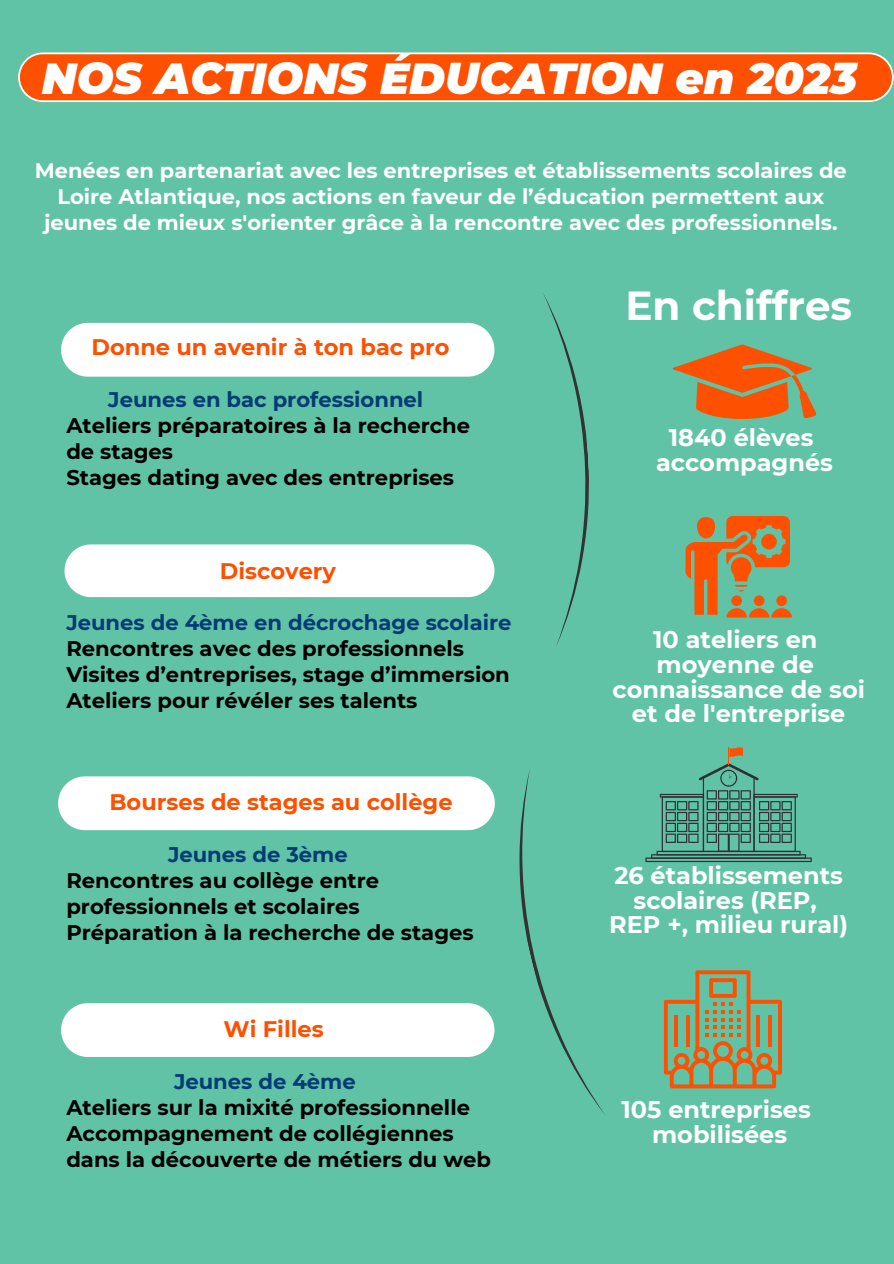
<style>
.page{position:relative;width:894px;height:1264px;background:#fff}
.page>*{position:absolute;margin:0;border:0;box-sizing:border-box;transform-origin:0 0}
.t1{font:italic 900 43.5px "Montserrat";color:#fff}
.t2{font:700 40.5px "Montserrat";color:#fff}
.t3{font:700 24px/24.8px "Montserrat";color:#fefefe;text-align:center}
.t4{font:700 24px/24.8px "Montserrat";color:#fff;text-align:center}
.t5{font:700 22.5px "Montserrat";color:#fd5000}
.t6{font:700 21.15px/25.8px "Montserrat";color:#000}
.t7{font:700 21px/25.8px "Montserrat";color:#fff;text-align:center}
.s1{color:#003b75}
</style>
<div class="page">
<div style="left:0;top:0;width:893px;height:1263px;background:#61c3a5"></div>
<div style="left:61px;top:323px;width:433px;height:53px;background:#fff"></div>
<div style="left:64px;top:544px;width:430px;height:53px;background:#fff"></div>
<svg style="left:672px;top:344px;width:144px;height:75px"></svg>
<svg style="left:685px;top:516px;width:106px;height:101px"></svg>
<svg style="left:645px;top:747px;width:166px;height:115px"></svg>
<svg style="left:663px;top:970px;width:118px;height:118px"></svg>
<svg style="left:18px;top:52px;width:875px;height:50px;background:#f95f15"></svg>
<svg style="left:543px;top:293px;width:46px;height:353px"></svg>
<svg style="left:58px;top:770px;width:547px;height:345px"></svg>
<h2 class="t1" style="left:42px;top:52px;width:816px">NOS ACTIONS ÉDUCATION en 2023</h2>
<h3 class="t7" style="left:35px;top:157px;width:813px">Menées en partenariat avec les entreprises et établissements scolaires de<br>Loire Atlantique, nos actions en faveur de l’éducation permettent aux jeunes de mieux s'orienter grâce à la rencontre avec des professionnels.</h3>
<p class="t5" style="left:91px;top:333px;width:359px">Donne un avenir à ton bac pro</p>
<h1 class="t6" style="left:66px;top:387px;width:405px;text-indent:42px"><span class="s1">Jeunes en bac professionnel<br></span>Ateliers préparatoires à la recherche de stages<br>Stages dating avec des entreprises</h1>
<p class="t5" style="left:220px;top:557px;width:118px">Discovery</p>
<h3 class="t6" style="left:66px;top:610px;width:446px"><span class="s1">Jeunes de 4ème en décrochage scolaire </span>Rencontres avec des professionnels Visites d’entreprises, stage d’immersion Ateliers pour révéler ses talents</h3>
<h2 class="t5" style="left:109px;top:788px;width:344px">Bourses de stages au collège</h2>
<p class="t6" style="left:66px;top:841px;width:408px;text-indent:102px"><span class="s1">Jeunes de 3ème<br></span>Rencontres au collège entre professionnels et scolaires<br>Préparation à la recherche de stages</p>
<p class="t5" style="left:223px;top:1015px;width:102px">Wi Filles</p>
<h2 class="t6" style="left:66px;top:1068px;width:426px;text-indent:108px"><span class="s1">Jeunes de 4ème<br></span>Ateliers sur la mixité professionnelle<br>Accompagnement de collégiennes dans la découverte de métiers du web</h2>
<p class="t2" style="left:625px;top:280px;width:228px">En chiffres</p>
<h2 class="t4" style="left:656px;top:425px;width:178px">1840 élèves accompagnés</h2>
<p class="t3" style="left:612px;top:627px;width:254px">10 ateliers en moyenne de connaissance de soi et de l'entreprise</p>
<p class="t4" style="left:609px;top:862px;width:240px">26 établissements scolaires (REP,<br>REP +, milieu rural)</p>
<h3 class="t3" style="left:621px;top:1097px;width:191px">105 entreprises mobilisées</h3>
</div>
